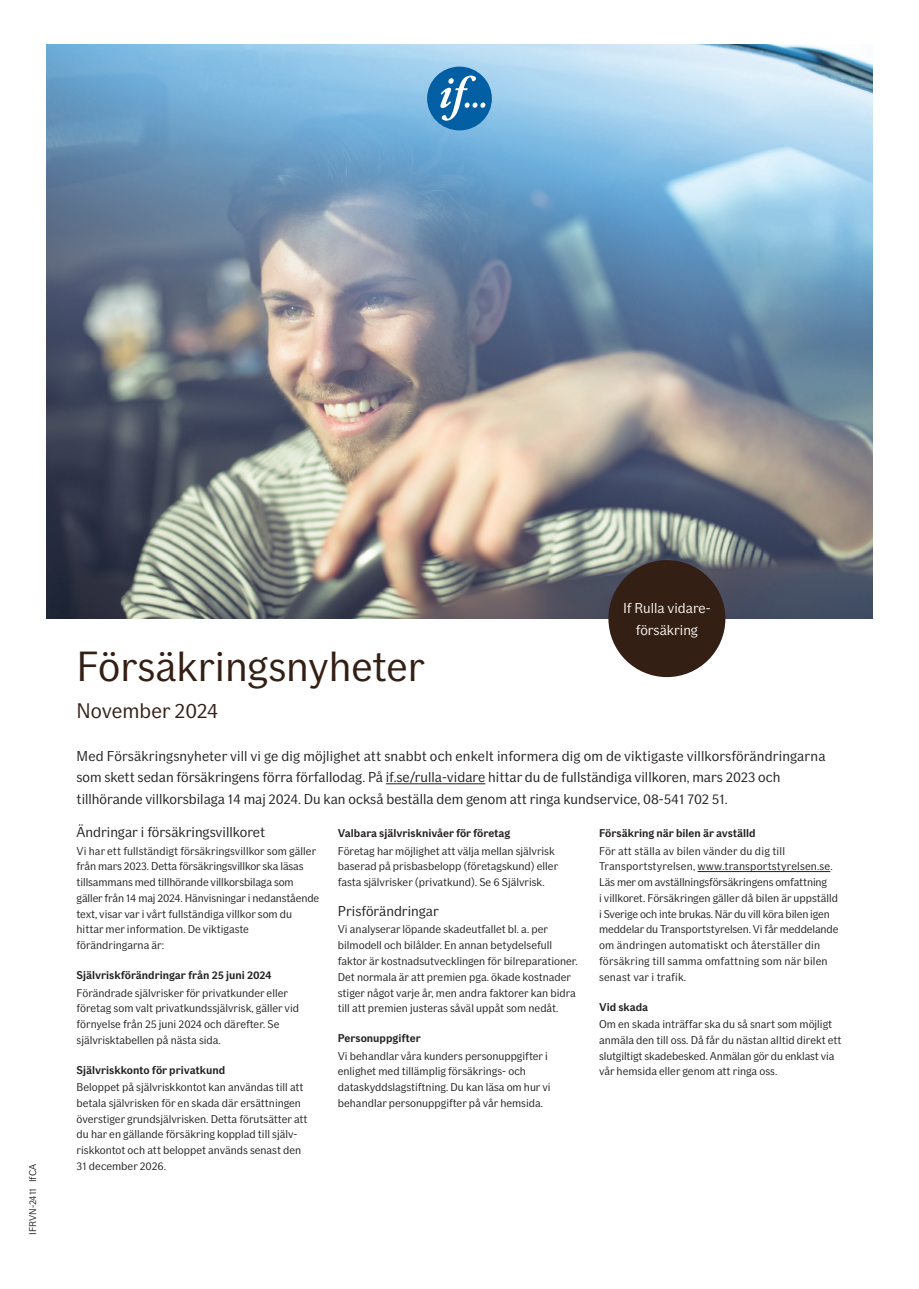
<style>
.page{position:relative;width:919px;height:1289px;background:#fff}
.page>*{position:absolute;margin:0;border:0;box-sizing:border-box;transform-origin:0 0}
.Dokument-Rubrik{font:42px "If Sans";color:#341f15}
.Dokument-Utgivningsdatum{font:21px "If Sans";letter-spacing:-.005em;color:#341f15}
.Ingress{font:14.25px/21.8px "If Sans";color:#252122}
.Avsnitt-Rubrik{font:14.25px "If Sans";color:#252122}
.Produktnamn{font:14.25px/21.8px "If Sans";color:#f7f3f0;text-align:center}
.Stycke-Text{font:14.25px "If Sans";color:#252122}
.Stycke-Text-2{font:11.25px/15.8px "If Sans";color:#252122}
.Stycke-Rubrik{font:700 11.25px "If Sans";color:#252122}
.Stycke-Text-3{font:700 11.25px "If Sans";color:#252122}
.Sidfot-Trycksaksnr{font:9.75px "If Sans";letter-spacing:-.005em;color:#252122}
</style>
<div class="page">
<img style="left:47px;top:45px;width:825px;height:573px">
<div style="left:427px;top:67px;width:65px;height:63px;background:#025fa3;border-radius:50%"></div>
<svg style="left:440px;top:76px;width:45px;height:45px"></svg>
<hr style="left:386px;top:783px;width:99px;height:1px;background:#252122">
<hr style="left:697px;top:871px;width:133px;height:1px;background:#252122">
<div style="left:608px;top:560px;width:117px;height:117px;background:#341f15;border-radius:50%"></div>
<p class="Sidfot-Trycksaksnr" style="left:27px;top:1234px;width:73px;rotate:-90deg">IFRVN-2411 IfCA</p>
<h1 class="Dokument-Rubrik" style="left:77px;top:642px;width:350px">Försäkringsnyheter</h1>
<h2 class="Dokument-Utgivningsdatum" style="left:77px;top:699px;width:143px">November 2024</h2>
<p class="Produktnamn" style="left:623px;top:597px;width:89px">If Rulla vidare&shy;försäkring</p>
<p class="Ingress" style="left:77px;top:744px;width:750px">Med Försäkringsnyheter vill vi ge dig möjlighet att snabbt och enkelt informera dig om de viktigaste villkorsförändringarna som skett sedan försäkringens förra förfallodag. På if.se/rulla-vidare hittar du de fullständiga villkoren, mars 2023 och tillhörande villkorsbilaga 14 maj 2024. Du kan också beställa dem genom att ringa kundservice, 08-541 702 51.</p>
<h3 class="Avsnitt-Rubrik" style="left:77px;top:824px;width:190px">Ändringar i försäkringsvillkoret</h3>
<p class="Stycke-Text-2" style="left:77px;top:842px;width:244px">Vi har ett fullständigt försäkringsvillkor som gäller från mars 2023. Detta försäkringsvillkor ska läsas tillsammans med tillhörande villkorsbilaga som gäller från 14 maj 2024. Hänvisningar i nedanstående text, visar var i vårt fullständiga villkor som du hittar mer information. De viktigaste förändringarna är:</p>
<h4 class="Stycke-Rubrik" style="left:77px;top:968px;width:196px">Självriskförändringar från 25 juni 2024</h4>
<p class="Stycke-Text-2" style="left:77px;top:984px;width:224px">Förändrade självrisker för privatkunder eller företag som valt privatkundssjälvrisk, gäller vid förnyelse från 25 juni 2024 och därefter. Se självrisktabellen på nästa sida.</p>
<h4 class="Stycke-Rubrik" style="left:77px;top:1063px;width:150px">Självriskkonto för privatkund</h4>
<p class="Stycke-Text-2" style="left:77px;top:1079px;width:232px">Beloppet på självriskkontot kan användas till att betala självrisken för en skada där ersättningen överstiger grundsjälvrisken. Detta förutsätter att du har en gällande försäkring kopplad till själv&shy;riskkontot och att beloppet används senast den</p>
<p class="Stycke-Text-2" style="left:77px;top:1157px;width:91px">31 december 2026.</p>
<p class="Stycke-Text-3" style="left:338px;top:826px;width:174px">Valbara självrisknivåer för företag</p>
<p class="Stycke-Text-2" style="left:338px;top:842px;width:222px">Företag har möjlighet att välja mellan självrisk baserad på prisbasbelopp (företagskund) eller fasta självrisker (privatkund). Se 6 Självrisk.</p>
<p class="Stycke-Text" style="left:338px;top:903px;width:102px">Prisförändringar</p>
<p class="Stycke-Text-2" style="left:338px;top:921px;width:241px">Vi analyserar löpande skadeutfallet bl. a. per bilmodell och bilålder. En annan betydelsefull faktor är kostnadsutvecklingen för bilreparationer.<br>Det normala är att premien pga. ökade kostnader stiger något varje år, men andra faktorer kan bidra till att premien justeras såväl uppåt som nedåt.</p>
<h4 class="Stycke-Rubrik" style="left:338px;top:1031px;width:85px">Personuppgifter</h4>
<p class="Stycke-Text-2" style="left:338px;top:1047px;width:214px">Vi behandlar våra kunders personuppgifter i enlighet med tillämplig försäkrings- och dataskyddslagstiftning. Du kan läsa om hur vi behandlar personuppgifter på vår hemsida.</p>
<h4 class="Stycke-Rubrik" style="left:599px;top:826px;width:158px">Försäkring när bilen är avställd</h4>
<p class="Stycke-Text-2" style="left:599px;top:842px;width:241px">För att ställa av bilen vänder du dig till Transportstyrelsen, www.transportstyrelsen.se.<br>Läs mer om avställningsförsäkringens omfattning<br>i villkoret. Försäkringen gäller då bilen är uppställd i Sverige och inte brukas. När du vill köra bilen igen meddelar du Transportstyrelsen. Vi får meddelande om ändringen automatiskt och återställer din försäkring till samma omfattning som när bilen senast var i trafik.</p>
<h4 class="Stycke-Rubrik" style="left:599px;top:1000px;width:51px">Vid skada</h4>
<p class="Stycke-Text-2" style="left:599px;top:1016px;width:234px">Om en skada inträffar ska du så snart som möjligt</p>
<p class="Stycke-Text-2" style="left:599px;top:1031px;width:244px">anmäla den till oss. Då får du nästan alltid direkt ett</p>
<p class="Stycke-Text-2" style="left:599px;top:1047px;width:237px">slutgiltigt skadebesked. Anmälan gör du enklast via</p>
<p class="Stycke-Text-2" style="left:599px;top:1063px;width:179px">vår hemsida eller genom att ringa oss.</p>
</div>
